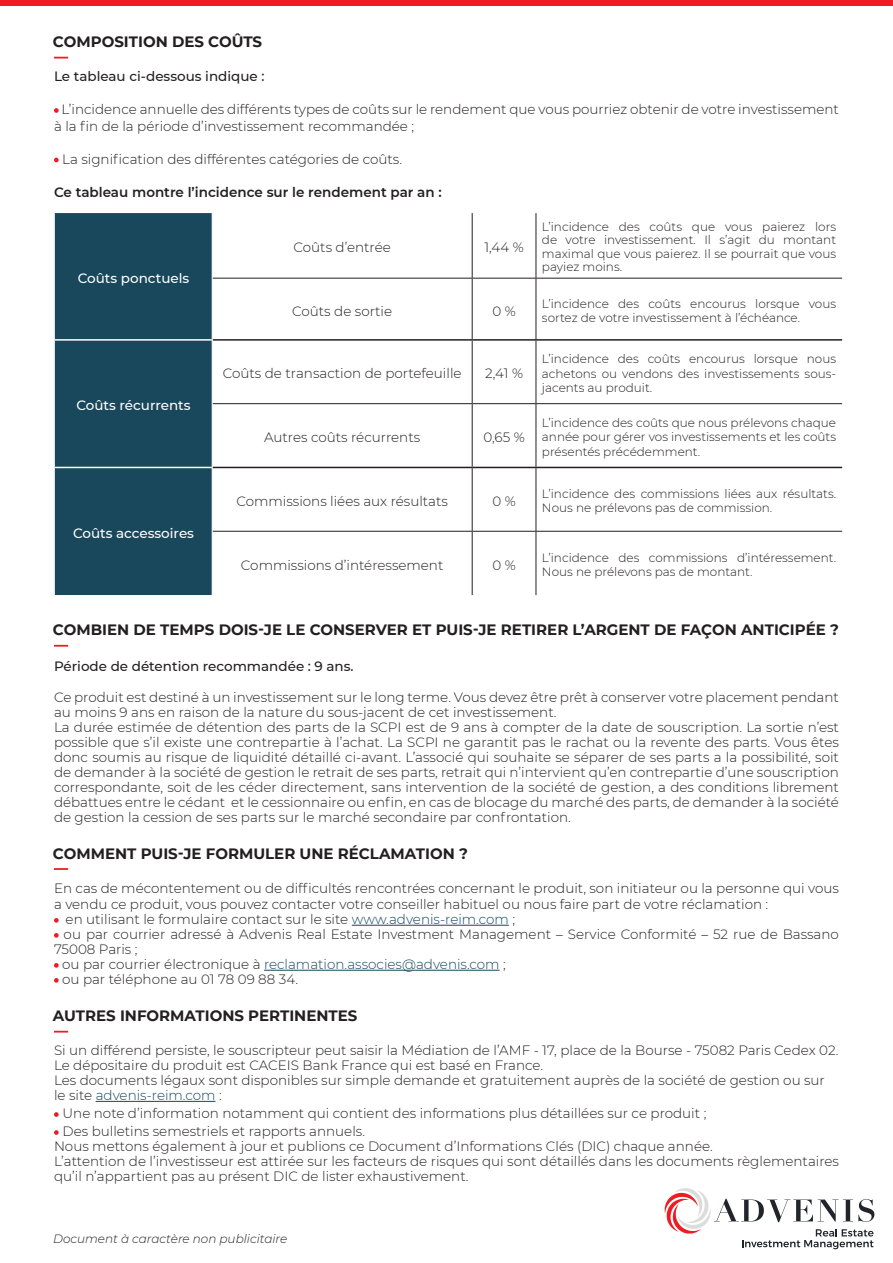
<style>
.page{position:relative;width:893px;height:1263px;background:#fff}
.page>*{position:absolute;margin:0;border:0;box-sizing:border-box;transform-origin:0 0}
.t1{font:700 15px "Montserrat";color:#231f20}
.t2{font:300 13.5px/15px "Montserrat";color:#231f20}
.t3{font:500 13.5px "Montserrat";color:#231f20}
.t4{font:300 13.5px "Montserrat";color:#17475c}
.t5{font:600 13.5px "Montserrat";color:#231f20}
.t6{font:500 13.5px "Montserrat";color:#fff}
.t7{font:300 12px/14.4px "Montserrat";color:#231f20;text-align:justify}
.t8{font:italic 300 12px "Montserrat";color:#231f20}
.s1{color:#17475c}
.s2{color:#231f20}
</style>
<div class="page">
<svg style="left:54px;top:57px;width:14px;height:2px"></svg>
<svg style="left:54px;top:645px;width:14px;height:2px"></svg>
<svg style="left:54px;top:868px;width:14px;height:2px"></svg>
<svg style="left:54px;top:1031px;width:14px;height:1px"></svg>
<svg style="left:54px;top:108px;width:5px;height:5px"></svg>
<svg style="left:54px;top:158px;width:5px;height:4px"></svg>
<hr style="left:352px;top:925px;width:157px;height:1px;background:#17475c">
<hr style="left:264px;top:970px;width:236px;height:1px;background:#17475c">
<svg style="left:54px;top:918px;width:5px;height:5px"></svg>
<svg style="left:54px;top:933px;width:5px;height:5px"></svg>
<svg style="left:54px;top:963px;width:5px;height:5px"></svg>
<svg style="left:54px;top:978px;width:5px;height:5px"></svg>
<hr style="left:96px;top:1101px;width:120px;height:1px;background:#17475c">
<svg style="left:54px;top:1112px;width:5px;height:5px"></svg>
<svg style="left:54px;top:1130px;width:5px;height:5px"></svg>
<div style="left:55px;top:213px;width:157px;height:382px;background:#19485c"></div>
<hr style="left:472px;top:213px;width:1px;height:65px;background:#231f20">
<hr style="left:536px;top:213px;width:1px;height:65px;background:#231f20">
<hr style="left:213px;top:278px;width:259px;height:1px;background:#231f20">
<hr style="left:472px;top:278px;width:64px;height:1px;background:#231f20">
<hr style="left:472px;top:278px;width:1px;height:61px;background:#231f20">
<hr style="left:536px;top:278px;width:306px;height:1px;background:#231f20">
<hr style="left:536px;top:278px;width:1px;height:61px;background:#231f20">
<hr style="left:472px;top:341px;width:1px;height:62px;background:#231f20">
<hr style="left:536px;top:341px;width:1px;height:62px;background:#231f20">
<hr style="left:213px;top:403px;width:259px;height:1px;background:#231f20">
<hr style="left:472px;top:403px;width:64px;height:1px;background:#231f20">
<hr style="left:472px;top:404px;width:1px;height:63px;background:#231f20">
<hr style="left:536px;top:403px;width:306px;height:1px;background:#231f20">
<hr style="left:536px;top:404px;width:1px;height:63px;background:#231f20">
<hr style="left:472px;top:468px;width:1px;height:63px;background:#231f20">
<hr style="left:536px;top:468px;width:1px;height:63px;background:#231f20">
<hr style="left:213px;top:531px;width:259px;height:1px;background:#231f20">
<hr style="left:472px;top:531px;width:64px;height:1px;background:#231f20">
<hr style="left:472px;top:532px;width:1px;height:63px;background:#231f20">
<hr style="left:536px;top:531px;width:306px;height:1px;background:#231f20">
<hr style="left:536px;top:532px;width:1px;height:63px;background:#231f20">
<hr style="left:213px;top:339px;width:259px;height:2px;background:#231f20">
<hr style="left:472px;top:339px;width:64px;height:2px;background:#231f20">
<hr style="left:536px;top:339px;width:306px;height:2px;background:#231f20">
<hr style="left:213px;top:467px;width:259px;height:1px;background:#231f20">
<hr style="left:472px;top:467px;width:64px;height:1px;background:#231f20">
<hr style="left:536px;top:467px;width:306px;height:1px;background:#231f20">
<hr style="left:55px;top:339px;width:157px;height:2px;background:#fff">
<hr style="left:55px;top:467px;width:157px;height:1px;background:#fff">
<svg style="left:664px;top:1188px;width:210px;height:61px"></svg>
<div style="left:0;top:0;width:893px;height:5px;background:#ee1d23"></div>
<p class="t1" style="left:53px;top:31px;width:211px">COMPOSITION DES COÛTS</p>
<p class="t3" style="left:54px;top:67px;width:212px">Le tableau ci-dessous indique :</p>
<p class="t2" style="left:54px;top:101px;width:786px;line-height:16.5px;text-indent:8px">L’incidence annuelle des différents types de coûts sur le rendement que vous pourriez obtenir de votre investissement à la fin de la période d’investissement recommandée ;</p>
<p class="t2" style="left:62px;top:151px;width:341px">La signification des différentes catégories de coûts.</p>
<p class="t5" style="left:54px;top:183px;width:389px">Ce tableau montre l’incidence sur le rendement par an :</p>
<p class="t6" style="left:78px;top:268px;width:113px">Coûts ponctuels</p>
<p class="t2" style="left:294px;top:239px;width:99px">Coûts d’entrée</p>
<p class="t2" style="left:484px;top:239px;width:41px">1,44 %</p>
<p class="t7" style="left:542px;top:219px;width:296px;line-height:13.5px">L’incidence des coûts que vous paierez lors de votre investissement. Il s’agit du montant maximal que vous paierez. Il se pourrait que vous payiez moins.</p>
<p class="t2" style="left:292px;top:303px;width:101px">Coûts de sortie</p>
<p class="t2" style="left:492px;top:303px;width:25px">0 %</p>
<p class="t7" style="left:542px;top:296px;width:296px">L’incidence des coûts encourus lorsque vous sortez de votre investissement à l’échéance.</p>
<p class="t6" style="left:76px;top:396px;width:116px">Coûts récurrents</p>
<p class="t6" style="left:73px;top:524px;width:122px">Coûts accessoires</p>
<p class="t2" style="left:223px;top:366px;width:240px">Coûts de transaction de portefeuille</p>
<p class="t2" style="left:485px;top:366px;width:39px">2,41 %</p>
<p class="t2" style="left:264px;top:429px;width:157px">Autres coûts récurrents</p>
<p class="t2" style="left:483px;top:429px;width:43px">0,65 %</p>
<p class="t7" style="left:542px;top:351px;width:296px">L’incidence des coûts encourus lorsque nous achetons ou vendons des investissements sous&shy;jacents au produit.</p>
<p class="t7" style="left:542px;top:415px;width:296px">L’incidence des coûts que nous prélevons chaque année pour gérer vos investissements et les coûts présentés précédemment.</p>
<p class="t2" style="left:236px;top:493px;width:213px">Commissions liées aux résultats</p>
<p class="t2" style="left:492px;top:493px;width:25px">0 %</p>
<p class="t7" style="left:542px;top:486px;width:296px">L’incidence des commissions liées aux résultats.<br>Nous ne prélevons pas de commission.</p>
<p class="t2" style="left:241px;top:557px;width:204px">Commissions d’intéressement</p>
<p class="t2" style="left:492px;top:557px;width:25px">0 %</p>
<p class="t7" style="left:542px;top:550px;width:296px">L’incidence des commissions d’intéressement.<br>Nous ne prélevons pas de montant.</p>
<p class="t1" style="left:53px;top:619px;width:787px">COMBIEN DE TEMPS DOIS-JE LE CONSERVER ET PUIS-JE RETIRER L’ARGENT DE FAÇON ANTICIPÉE ?</p>
<p class="t3" style="left:54px;top:657px;width:301px">Période de détention recommandée : 9 ans.</p>
<p class="t2" style="left:54px;top:690px;width:786px">Ce produit est destiné à un investissement sur le long terme. Vous devez être prêt à conserver votre placement pendant au moins 9 ans en raison de la nature du sous-jacent de cet investissement.</p>
<p class="t2" style="left:54px;top:720px;width:786px;text-align:justify">La durée estimée de détention des parts de la SCPI est de 9 ans à compter de la date de souscription. La sortie n’est possible que s’il existe une contrepartie à l’achat. La SCPI ne garantit pas le rachat ou la revente des parts. Vous êtes donc soumis au risque de liquidité détaillé ci-avant. L’associé qui souhaite se séparer de ses parts a la possibilité, soit de demander à la société de gestion le retrait de ses parts, retrait qui n’intervient qu’en contrepartie d’une souscription correspondante, soit de les céder directement, sans intervention de la société de gestion, a des conditions librement débattues entre le cédant et le cessionnaire ou enfin, en cas de blocage du marché des parts, de demander à la société de gestion la cession de ses parts sur le marché secondaire par confrontation.</p>
<p class="t1" style="left:53px;top:842px;width:416px">COMMENT PUIS-JE FORMULER UNE RÉCLAMATION ?</p>
<p class="t2" style="left:54px;top:879px;width:786px;line-height:16.5px">En cas de mécontentement ou de difficultés rencontrées concernant le produit, son initiateur ou la personne qui vous a vendu ce produit, vous pouvez contacter votre conseiller habituel ou nous faire part de votre réclamation :</p>
<p class="t2" style="left:66px;top:911px;width:451px">en utilisant le formulaire contact sur le site <span class="s1">www.advenis-reim.com</span> ;</p>
<p class="t2" style="left:54px;top:926px;width:786px;text-indent:10px">ou par courrier adressé à Advenis Real Estate Investment Management – Service Conformité – 52 rue de Bassano<br>75008 Paris ;</p>
<p class="t4" style="left:62px;top:955px;width:445px"><span class="s2">ou par courrier électronique à</span> reclamation.associes@advenis.com <span class="s2">;</span></p>
<p class="t2" style="left:62px;top:971px;width:237px">ou par téléphone au 01 78 09 88 34.</p>
<p class="t1" style="left:53px;top:1005px;width:306px">AUTRES INFORMATIONS PERTINENTES</p>
<p class="t2" style="left:54px;top:1043px;width:786px">Si un différend persiste, le souscripteur peut saisir la Médiation de l’AMF - 17, place de la Bourse - 75082 Paris Cedex 02.</p>
<p class="t2" style="left:54px;top:1058px;width:491px">Le dépositaire du produit est CACEIS Bank France qui est basé en France.</p>
<p class="t2" style="left:54px;top:1073px;width:772px">Les documents légaux sont disponibles sur simple demande et gratuitement auprès de la société de gestion ou sur le site <span class="s1">advenis-reim.com</span> :</p>
<p class="t2" style="left:63px;top:1106px;width:645px">Une note d’information notamment qui contient des informations plus détaillées sur ce produit ;</p>
<p class="t2" style="left:63px;top:1124px;width:304px">Des bulletins semestriels et rapports annuels.</p>
<p class="t2" style="left:54px;top:1139px;width:660px">Nous mettons également à jour et publions ce Document d’Informations Clés (DIC) chaque année.</p>
<p class="t2" style="left:54px;top:1154px;width:786px">L’attention de l’investisseur est attirée sur les facteurs de risques qui sont détaillés dans les documents règlementaires qu’il n’appartient pas au présent DIC de lister exhaustivement.</p>
<p class="t8" style="left:53px;top:1230px;width:236px">Document à caractère non publicitaire</p>
</div>
